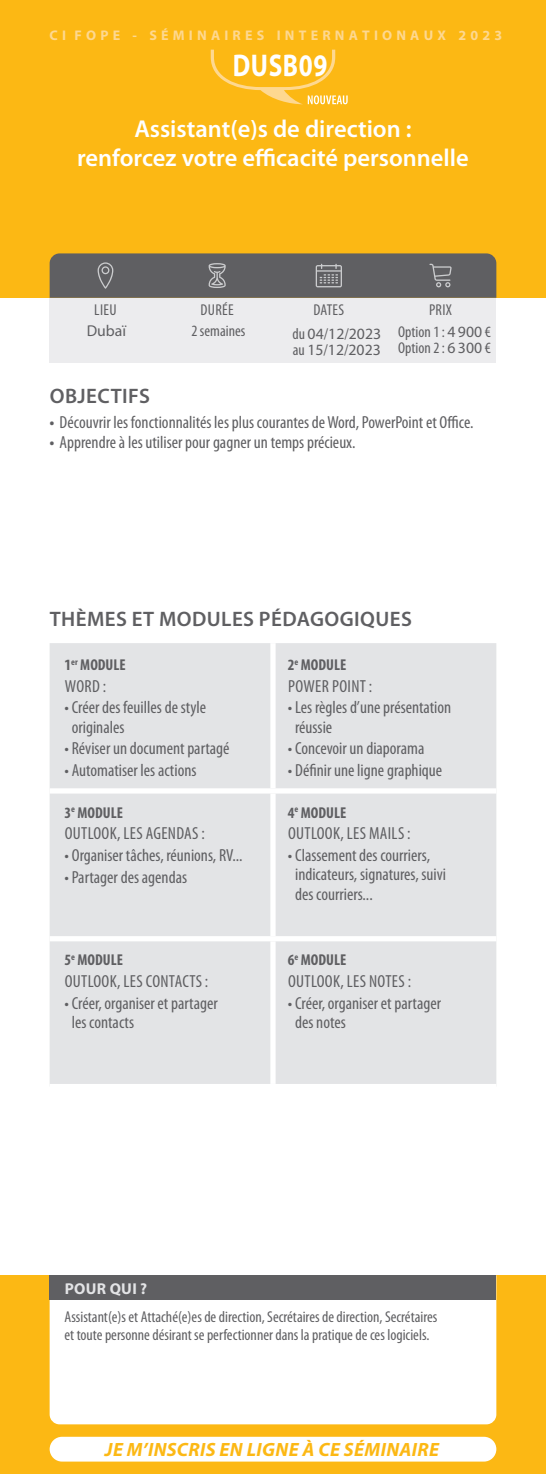
<style>
.page{position:relative;width:546px;height:1474px;background:#fff}
.page>*{position:absolute;margin:0;border:0;box-sizing:border-box;transform-origin:0 0}
.t1{font:700 31.5px "Myriad Pro";letter-spacing:.025em;color:#fff;scale:.8 1}
.t2{font:600 24.5px/28px "Myriad Pro";color:#fff;text-align:center}
.t3{font:600 21px "Myriad Pro";letter-spacing:.02em;color:#5f5f62}
.t4{font:italic 700 19.25px "Myriad Pro";letter-spacing:.02em;color:#fcb814}
.t5{font:condensed 17.5px/19.2px "Myriad Pro";color:#5f5f62}
.t6{font:condensed 17.5px "Myriad Pro";letter-spacing:.02em;color:#5f5f62}
.t7{font:condensed 15.75px/22.4px "Myriad Pro";color:#5f5f62;text-align:center}
.t8{font:700 condensed 15.75px "Myriad Pro";color:#5f5f62}
.t9{font:15.75px "Myriad Pro";color:#5f5f62}
.t10{font:700 15.75px "Myriad Pro";letter-spacing:.02em;color:#e3e4e6}
.t11{font:700 14px "Myriad Pro";letter-spacing:.3em;color:#fed890}
.s1{font-stretch:normal}
.s2{font-stretch:condensed}
.s3{font-weight:700}
</style>
<div class="page">
<div style="left:0;top:1275px;width:546px;height:198px;background:#fcb814"></div>
<div style="left:50px;top:298px;width:446px;height:64px;background:#ececee"></div>
<div style="left:50px;top:1300px;width:446px;height:124px;background:#fff"></div>
<div style="left:0;top:0;width:546px;height:298px;background:#fcb814"></div>
<svg style="left:50px;top:253px;width:446px;height:45px"></svg>
<div style="left:50px;top:1275px;width:446px;height:25px;background:#5f5f62"></div>
<div style="left:50px;top:643px;width:446px;height:440px;background:#e3e4e6"></div>
<div style="left:270px;top:643px;width:5px;height:145px;background:#fff"></div>
<div style="left:50px;top:788px;width:223px;height:5px;background:#fff"></div>
<div style="left:273px;top:788px;width:223px;height:5px;background:#fff"></div>
<div style="left:270px;top:793px;width:5px;height:143px;background:#fff"></div>
<div style="left:50px;top:936px;width:223px;height:5px;background:#fff"></div>
<div style="left:273px;top:936px;width:223px;height:5px;background:#fff"></div>
<div style="left:270px;top:941px;width:5px;height:142px;background:#fff"></div>
<svg style="left:211px;top:50px;width:136px;height:54px"></svg>
<div style="left:50px;top:1436px;width:446px;height:25px;background:#fff;border-radius:12px"></div>
<p class="t11" style="left:50px;top:26px;width:454px">CI FOPE - SÉMINAIRES INTERNATIONAUX 2023</p>
<h1 class="t1" style="left:233px;top:45px;width:120px">DUSB09</h1>
<h2 class="t2" style="left:77px;top:116px;width:393px">Assistant(e)s de direction :<br>renforcez votre efficacité personnelle</h2>
<p class="t7" style="left:94px;top:298px;width:24px">LIEU</p>
<p class="t9" style="left:87px;top:321px;width:41px">Dubaï</p>
<p class="t7" style="left:191px;top:299px;width:55px;line-height:21.7px">DURÉE<br>2 semaines</p>
<p class="t7" style="left:292px;top:297px;width:90px;line-height:24.3px;text-align:left;text-indent:21px">DATES<br>du <span class="s1">04</span>/<span class="s1">12</span>/<span class="s1">2023</span></p>
<p class="t9" style="left:293px;top:340px;width:89px"><span class="s2">au</span> 15<span class="s2">/</span>12<span class="s2">/</span>2023</p>
<p class="t7" style="left:398px;top:298px;width:94px">PRIX<br>Option 1 : <span class="s1">4 900</span> €</p>
<p class="t7" style="left:398px;top:336px;width:94px">Option 2 : <span class="s1">6 300</span> €</p>
<p class="t3" style="left:50px;top:384px;width:102px">OBJECTIFS</p>
<p class="t5" style="left:50px;top:413px;width:425px"><span class="s3">•</span> Découvrir les fonctionnalités les plus courantes de Word, PowerPoint et Office.</p>
<p class="t5" style="left:50px;top:433px;width:307px"><span class="s3">•</span> Apprendre à les utiliser pour gagner un temps précieux.</p>
<p class="t3" style="left:50px;top:607px;width:363px">THÈMES ET MODULES PÉDAGOGIQUES</p>
<p class="t8" style="left:64px;top:654px;width:63px">1<sup>er</sup> MODULE</p>
<p class="t5" style="left:65px;top:676px;width:43px">WORD :</p>
<p class="t5" style="left:72px;top:698px;width:136px;text-indent:-7px">• Créer des feuilles de style originales</p>
<p class="t5" style="left:64px;top:739px;width:167px">• Réviser un document partagé</p>
<p class="t5" style="left:64px;top:761px;width:133px">• Automatiser les actions</p>
<p class="t8" style="left:288px;top:654px;width:60px">2<sup>e</sup> MODULE</p>
<p class="t6" style="left:288px;top:676px;width:86px">POWER POINT :</p>
<p class="t5" style="left:295px;top:698px;width:158px;text-indent:-7px">• Les règles d’une présentation réussie</p>
<p class="t5" style="left:288px;top:739px;width:138px">• Concevoir un diaporama</p>
<p class="t5" style="left:288px;top:761px;width:156px">• Définir une ligne graphique</p>
<p class="t8" style="left:64px;top:802px;width:60px">3<sup>e</sup> MODULE</p>
<p class="t6" style="left:65px;top:824px;width:142px">OUTLOOK, LES AGENDAS :</p>
<p class="t5" style="left:64px;top:846px;width:179px">• Organiser tâches, réunions, RV...</p>
<p class="t5" style="left:64px;top:867px;width:124px">• Partager des agendas</p>
<p class="t8" style="left:64px;top:950px;width:60px">5<sup>e</sup> MODULE</p>
<p class="t6" style="left:65px;top:972px;width:145px">OUTLOOK, LES CONTACTS :</p>
<p class="t5" style="left:72px;top:993px;width:147px;text-indent:-7px">• Créer, organiser et partager les contacts</p>
<p class="t8" style="left:288px;top:802px;width:60px">4<sup>e</sup> MODULE</p>
<p class="t6" style="left:288px;top:824px;width:124px">OUTLOOK, LES MAILS :</p>
<p class="t5" style="left:295px;top:846px;width:152px;text-indent:-7px">• Classement des courriers, indicateurs, signatures, suivi des courriers...</p>
<p class="t8" style="left:288px;top:950px;width:60px">6<sup>e</sup> MODULE</p>
<p class="t6" style="left:288px;top:972px;width:124px">OUTLOOK, LES NOTES :</p>
<p class="t5" style="left:295px;top:993px;width:147px;text-indent:-7px">• Créer, organiser et partager des notes</p>
<p class="t10" style="left:65px;top:1278px;width:84px">POUR QUI ?</p>
<p class="t7" style="left:64px;top:1308px;width:374px;line-height:17.5px;text-align:left">Assistant(e)s et Attaché(e)es de direction, Secrétaires de direction, Secrétaires et toute personne désirant se perfectionner dans la pratique de ces logiciels.</p>
<p class="t4" style="left:105px;top:1437px;width:335px">JE M’INSCRIS EN LIGNE À CE SÉMINAIRE</p>
</div>
